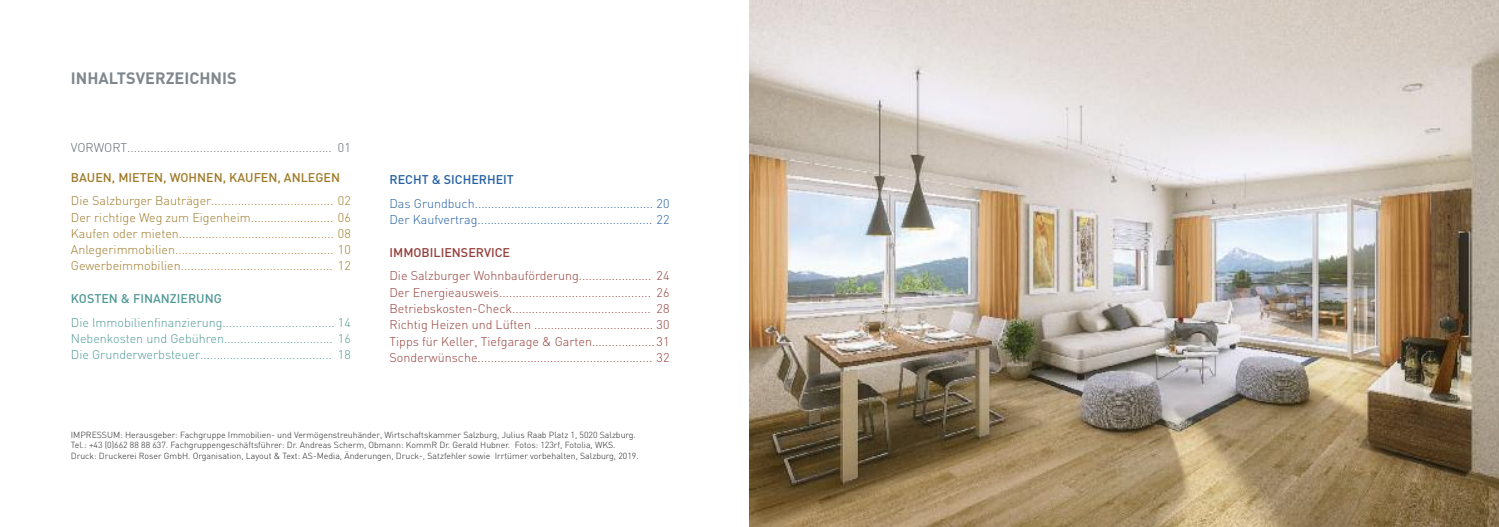
<style>
.page{position:relative;width:1499px;height:527px;background:#fff}
.page>*{position:absolute;margin:0;border:0;box-sizing:border-box;transform-origin:0 0}
.t1{font:700 16.25px "DIN";color:#80878d}
.t2{font:300 12.5px/16.2px "DIN";color:#933f3a;text-align:justify}
.t3{font:300 12.5px/16.2px "DIN";color:#9e7a28;text-align:justify}
.t4{font:300 12.5px/16.2px "DIN";color:#509995;text-align:justify}
.t5{font:300 12.5px/16.2px "DIN";color:#245fa2}
.t6{font:300 12.5px "DIN";color:#606970}
.t7{font:500 12.5px "DIN";color:#9e7a28}
.t8{font:500 12.5px "DIN";color:#509995}
.t9{font:500 12.5px "DIN";color:#933f3a}
.t10{font:500 12.5px "DIN";color:#245fa2}
.t11{font:300 8.75px/10.5px "DIN";color:#272526}
</style>
<div class="page">
<img style="left:749px;top:0;width:750px;height:526px">
<h1 class="t1" style="left:71px;top:69px;width:167px">INHALTSVERZEICHNIS</h1>
<h2 class="t6" style="left:71px;top:140px;width:281px">VORWORT.............................................................. 01</h2>
<h2 class="t7" style="left:71px;top:170px;width:271px">BAUEN, MIETEN, WOHNEN, KAUFEN, ANLEGEN</h2>
<p class="t3" style="left:71px;top:193px;width:281px">Die Salzburger Bauträger..................................... 02<br>Der richtige Weg zum Eigenheim......................... 06<br>Kaufen oder mieten............................................... 08<br>Anlegerimmobilien................................................ 10<br>Gewerbeimmobilien.............................................. 12</p>
<h2 class="t8" style="left:71px;top:291px;width:152px">KOSTEN &amp; FINANZIERUNG</h2>
<h2 class="t4" style="left:71px;top:314px;width:281px">Die Immobilienfinanzierung.................................. 14<br>Nebenkosten und Gebühren................................. 16<br>Die Grunderwerbsteuer........................................ 18</h2>
<h2 class="t10" style="left:389px;top:172px;width:126px">RECHT &amp; SICHERHEIT</h2>
<h2 class="t5" style="left:389px;top:195px;width:281px">Das Grundbuch...................................................... 20<br>Der Kaufvertrag..................................................... 22</h2>
<h2 class="t9" style="left:389px;top:245px;width:122px">IMMOBILIENSERVICE</h2>
<p class="t2" style="left:389px;top:268px;width:281px">Die Salzburger Wohnbauförderung...................... 24<br>Der Energieausweis.............................................. 26<br>Betriebskosten-Check.......................................... 28<br>Richtig Heizen und Lüften .................................... 30<br>Tipps für Keller, Tiefgarage &amp; Garten................... 31<br>Sonderwünsche..................................................... 32</p>
<p class="t11" style="left:71px;top:429px;width:569px">IMPRESSUM: Herausgeber: Fachgruppe Immobilien- und Vermögenstreuhänder, Wirtschaftskammer Salzburg, Julius Raab Platz 1, 5020 Salzburg.<br>Tel.: +43 (0)662 88 88 637. Fachgruppengeschäftsführer: Dr. Andreas Scherm, Obmann: KommR Dr. Gerald Hubner. Fotos: 123rf, Fotolia, WKS.<br>Druck: Druckerei Roser GmbH. Organisation, Layout &amp; Text: AS-Media, Änderungen, Druck-, Satzfehler sowie Irrtümer vorbehalten, Salzburg, 2019.</p>
</div>
